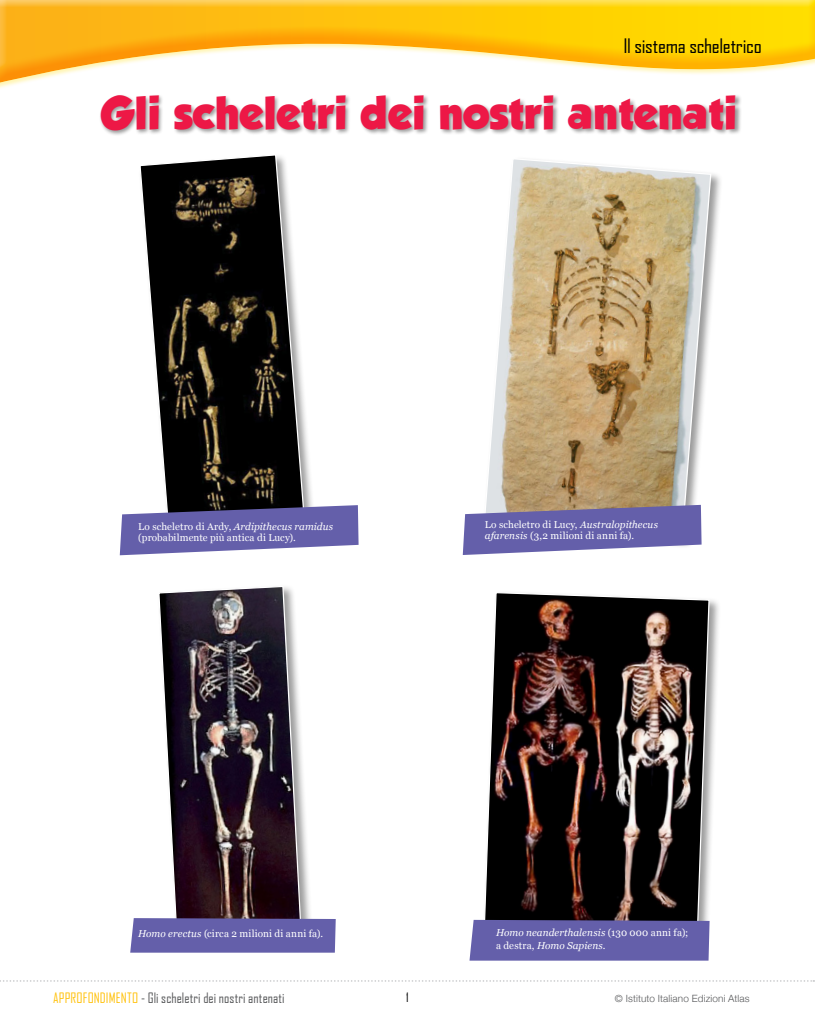
<style>
.page{position:relative;width:815px;height:1028px;background:#fff}
.page>*{position:absolute;margin:0;border:0;box-sizing:border-box;transform-origin:0 0}
.t1{font:40.62px "GROBOLD";letter-spacing:.02em;color:#ed1846}
.KOZUCA_Mincho_Pro_R{font:19.12px "Agency FB";letter-spacing:-.015em;color:#000;scale:1.11 1}
.Normale{font:13.75px "Agency FB";letter-spacing:.005em;color:#58595b}
.t2{font:12.5px "Agency FB";color:#000}
.Normale-2{font:10px/11.2px "Georgia";letter-spacing:.015em;color:#fff}
.Normale-3{font:italic 10px/12.5px "Georgia";letter-spacing:.01em;color:#fff}
.t3{font:300 10px "Helvetica Neue";letter-spacing:.015em;color:#58595b}
.s1{font-style:italic}
.s2{font-style:normal}
.s3{color:#ffc20e}
</style>
<div class="page">
<div style="left:0;top:0;width:815px;height:87px;background:#ffc20e;opacity:.75"></div>
<svg style="left:0;top:980px;width:814px;height:1px"></svg>
<div style="left:138px;top:153px;width:178px;height:378px;background:#000;opacity:.4"></div>
<svg style="left:139px;top:153px;width:166px;height:352px"></svg>
<div style="left:482px;top:157px;width:241px;height:392px;background:#000;opacity:.4"></div>
<svg style="left:483px;top:157px;width:229px;height:382px;background:#c9b693"></svg>
<svg style="left:463px;top:505px;width:239px;height:50px;background:#7d78b1"></svg>
<svg style="left:120px;top:505px;width:239px;height:50px;background:#7470ac"></svg>
<div style="left:157px;top:584px;width:156px;height:357px;background:#000;opacity:.4"></div>
<svg style="left:158px;top:585px;width:144px;height:333px;background:#50444e"></svg>
<div style="left:482px;top:590px;width:239px;height:357px;background:#000;opacity:.4"></div>
<img style="left:483px;top:591px;width:227px;height:328px">
<div style="left:99px;top:94px;width:643px;height:43px;background:#000;opacity:.4"></div>
<div style="left:130px;top:918px;width:206px;height:34px;background:#645faa"></div>
<div style="left:469px;top:919px;width:241px;height:41px;background:#645faa"></div>
<p class="KOZUCA_Mincho_Pro_R" style="left:623px;top:34px;width:126px">Il sistema scheletrico</p>
<p class="t1" style="left:101px;top:89px;width:637px">Gli scheletri dei nostri antenati</p>
<p class="Normale-2" style="left:138px;top:521px;width:196px">Lo scheletro di Ardy, <span class="s1">Ardipithecus ramidus </span>(probabilmente più antica di Lucy).</p>
<p class="Normale-2" style="left:485px;top:519px;width:175px">Lo scheletro di Lucy, <span class="s1">Australopithecus afarensis</span> (3,2 milioni di anni fa).</p>
<p class="Normale-2" style="left:138px;top:928px;width:187px"><span class="s1">Homo erectus</span> (circa 2 milioni di anni fa).</p>
<p class="Normale-3" style="left:496px;top:926px;width:194px">Homo neanderthalensis <span class="s2">(130 000 anni fa); a destra,</span> Homo Sapiens<span class="s2">.</span></p>
<p class="Normale" style="left:53px;top:989px;width:233px"><span class="s3">APPROFONDIMENTO</span> - Gli scheletri dei nostri antenati</p>
<p class="t2" style="left:406px;top:989px;width:4px">1</p>
<p class="t3" style="left:615px;top:990px;width:136px">© Istituto Italiano Edizioni Atlas</p>
</div>
